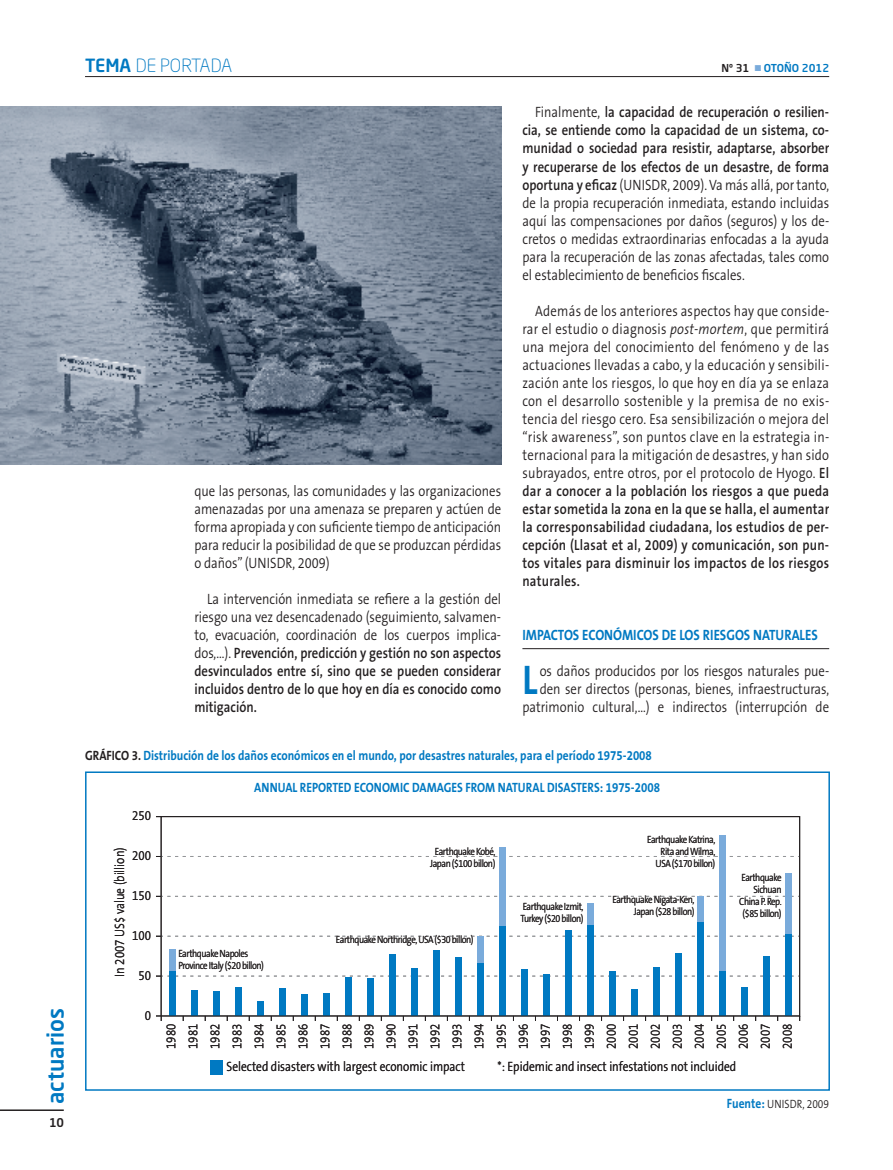
<style>
.page{position:relative;width:893px;height:1170px;background:#fff}
.page>*{position:absolute;margin:0;border:0;box-sizing:border-box;transform-origin:0 0}
.texto_comun{font:700 41.7px "The Sans B7";color:#0079c2;scale:.85 1}
.t1{font:500 22.5px "Neo Sans Std";color:#0079c2}
.t2{font:300 18px "Neo Sans Std";color:#0079c2}
.texto_comun-2{font:300 15px/18px "The Sans B4";color:#231f20;text-align:justify;scale:.85 1}
._01titulo_dossier2{font:700 15px "The Sans B7";color:#0079c2;scale:.85 1}
.t3{font:300 13.5px/22px "The Sans B4";color:#231f20;text-align:justify;scale:.85 1}
.texto_comun-3{font:700 13.5px "The Sans B7";color:#0079c2;scale:.85 1}
.texto_comun-4{font:300 12px "The Sans B4";color:#231f20;scale:.85 1}
.t4{font:500 12px "Neo Sans Std";color:#231f20}
.t5{font:500 10.8px "Neo Sans Std";color:#0079c2}
.t6{font:300 10.5px/12px "The Sans B4";letter-spacing:-.05em;color:#231f20;text-align:right;scale:.85 1}
.s1{font-weight:500}
.s2{font-family:"The Sans B6";font-weight:600}
.s3{color:#231f20}
.s4{color:#7aabdb}
.s5{font-style:italic}
.s6{font-family:"The Sans B7";font-weight:700;font-size:13.5px;color:#0079c2}
</style>
<div class="page">
<hr style="left:85px;top:76px;width:744px;height:1px;background:#231f20">
<hr style="left:0;top:1109px;width:64px;height:1px;background:#231f20">
<hr style="left:522px;top:648px;width:307px;height:1px;background:#231f20">
<img style="left:0;top:106px;width:501px;height:358px">
<hr style="left:892px;top:712px;width:1px;height:456px;background:#c6d8ef">
<svg style="left:156px;top:1015px;width:6px;height:5px"></svg>
<svg style="left:160px;top:816px;width:640px;height:201px"></svg>
<div style="left:210px;top:1059px;width:12px;height:15px;background:#0079c2"></div>
<hr style="left:161px;top:1015px;width:639px;height:1px;background:#231f20">
<div style="left:85px;top:771px;width:745px;height:319px;border:2px solid #0079c2"></div>
<h2 class="t1" style="left:41px;top:1103px;width:98px;rotate:-90deg">actuarios</h2>
<p class="t4" style="left:49px;top:1115px;width:17px">10</p>
<p class="t2" style="left:85px;top:55px;width:149px"><span class="s1">TEMA</span> DE PORTADA</p>
<p class="texto_comun-2" style="left:194px;top:482px;width:362px">que las personas, las comunidades y las organizaciones amenazadas por una amenaza se preparen y actúen de forma apropiada y con suficiente tiempo de anticipación para reducir la posibilidad de que se produzcan pérdidas o daños” (UNISDR, 2009)</p>
<p class="texto_comun-2" style="left:194px;top:590px;width:362px;text-indent:13px">La intervención inmediata se refiere a la gestión del riesgo una vez desencadenado (seguimiento, salvamen&shy;to, evacuación, coordinación de los cuerpos implica&shy;dos,…). <span class="s2">Prevención, predicción y gestión no son aspectos desvinculados entre sí, sino que se pueden considerar incluidos dentro de lo que hoy en día es conocido como mitigación.</span></p>
<p class="t5" style="left:721px;top:61px;width:109px"><span class="s3">Nº 31</span> <span class="s4">■</span> OTOÑO 2012</p>
<p class="texto_comun-2" style="left:522px;top:104px;width:362px;text-indent:13px">Finalmente, <span class="s2">la capacidad de recuperación o resilien&shy;cia, se entiende como la capacidad de un sistema, co&shy;munidad o sociedad para resistir, adaptarse, absorber y recuperarse de los efectos de un desastre, de forma oportuna y eficaz</span> (UNISDR, 2009). Va más allá, por tanto, de la propia recuperación inmediata, estando incluidas aquí las compensaciones por daños (seguros) y los de&shy;cretos o medidas extraordinarias enfocadas a la ayuda para la recuperación de las zonas afectadas, tales como el establecimiento de beneficios fiscales.</p>
<p class="texto_comun-2" style="left:522px;top:302px;width:362px;text-indent:13px">Además de los anteriores aspectos hay que conside&shy;rar el estudio o diagnosis <span class="s5">post-mortem</span>, que permitirá una mejora del conocimiento del fenómeno y de las actuaciones llevadas a cabo, y la educación y sensibili&shy;zación ante los riesgos, lo que hoy en día ya se enlaza con el desarrollo sostenible y la premisa de no exis&shy;tencia del riesgo cero. Esa sensibilización o mejora del “risk awareness”, son puntos clave en la estrategia in&shy;ternacional para la mitigación de desastres, y han sido subrayados, entre otros, por el protocolo de Hyogo. <span class="s2">El dar a conocer a la población los riesgos a que pueda estar sometida la zona en la que se halla, el aumentar la corresponsabilidad ciudadana, los estudios de per&shy;cepción (Llasat et al, 2009) y comunicación, son pun&shy;tos vitales para disminuir los impactos de los riesgos naturales.</span></p>
<p class="_01titulo_dossier2" style="left:522px;top:626px;width:349px">IMPACTOS ECONÓMICOS DE LOS RIESGOS NATURALES</p>
<p class="texto_comun" style="left:522px;top:657px;width:19px">L</p>
<p class="texto_comun-2" style="left:522px;top:662px;width:362px;text-align:right">os daños producidos por los riesgos naturales pue&shy;den ser directos (personas, bienes, infraestructuras, patrimonio cultural,…) e indirectos (interrupción de</p>
<p class="texto_comun-3" style="left:85px;top:748px;width:668px"><span class="s3">GRÁFICO 3.</span> Distribución de los daños económicos en el mundo, por desastres naturales, para el período 1975-2008</p>
<p class="texto_comun-3" style="left:254px;top:780px;width:479px">ANNUAL REPORTED ECONOMIC DAMAGES FROM NATURAL DISASTERS: 1975-2008</p>
<p class="t3" style="left:132px;top:805px;width:24px">250</p>
<p class="t3" style="left:132px;top:845px;width:24px">200</p>
<p class="t3" style="left:132px;top:884px;width:24px">150</p>
<p class="t3" style="left:132px;top:924px;width:24px">100</p>
<p class="t3" style="left:138px;top:964px;width:16px">50</p>
<p class="t3" style="left:145px;top:1004px;width:9px">0</p>
<p class="t6" style="left:647px;top:833px;width:82px">Earthquake Katrina,<br>Rita and Wilma,<br>USA ($170 billon)</p>
<p class="t6" style="left:430px;top:845px;width:78px;text-align:center">Earthquake Kobé,<br>Japan ($100 billon)</p>
<p class="t3" style="left:109px;top:976px;width:154px;rotate:-90deg">In 2007 US$ value (billion)</p>
<p class="t6" style="left:480px;top:857px;width:6px">ll</p>
<p class="t6" style="left:612px;top:893px;width:98px">Earthquake Nigata-Ken,<br>Japan ($28 billon)</p>
<p class="t6" style="left:521px;top:900px;width:75px;text-align:left">Earthquake Izmit,<br>Turkey ($20 billon)</p>
<p class="t6" style="left:336px;top:934px;width:164px">Earthquake Northridge, USA ($30 billon)</p>
<p class="t6" style="left:178px;top:947px;width:102px;text-align:left">Earthquake Napoles<br>Province Italy ($20 billon)</p>
<p class="t6" style="left:739px;top:871px;width:51px">Earthquake<br>Sichuan<br>China P. Rep. ($85 billon)</p>
<p class="t3" style="left:160px;top:1048px;width:31px;rotate:-90deg">1980<br>1981<br>1982<br>1983<br>1984<br>1985<br>1986<br>1987<br>1988<br>1989<br>1990<br>1991<br>1992<br>1993<br>1994<br>1995<br>1996<br>1997<br>1998<br>1999<br>2000<br>2001<br>2002<br>2003<br>2004<br>2005<br>2006<br>2007<br>2008</p>
<p class="t3" style="left:227px;top:1055px;width:282px">Selected disasters with largest economic impact</p>
<p class="t3" style="left:498px;top:1055px;width:282px">*: Epidemic and insect infestations not incluided</p>
<p class="texto_comun-4" style="left:727px;top:1097px;width:122px"><span class="s6">Fuente:</span> UNISDR, 2009</p>
</div>
